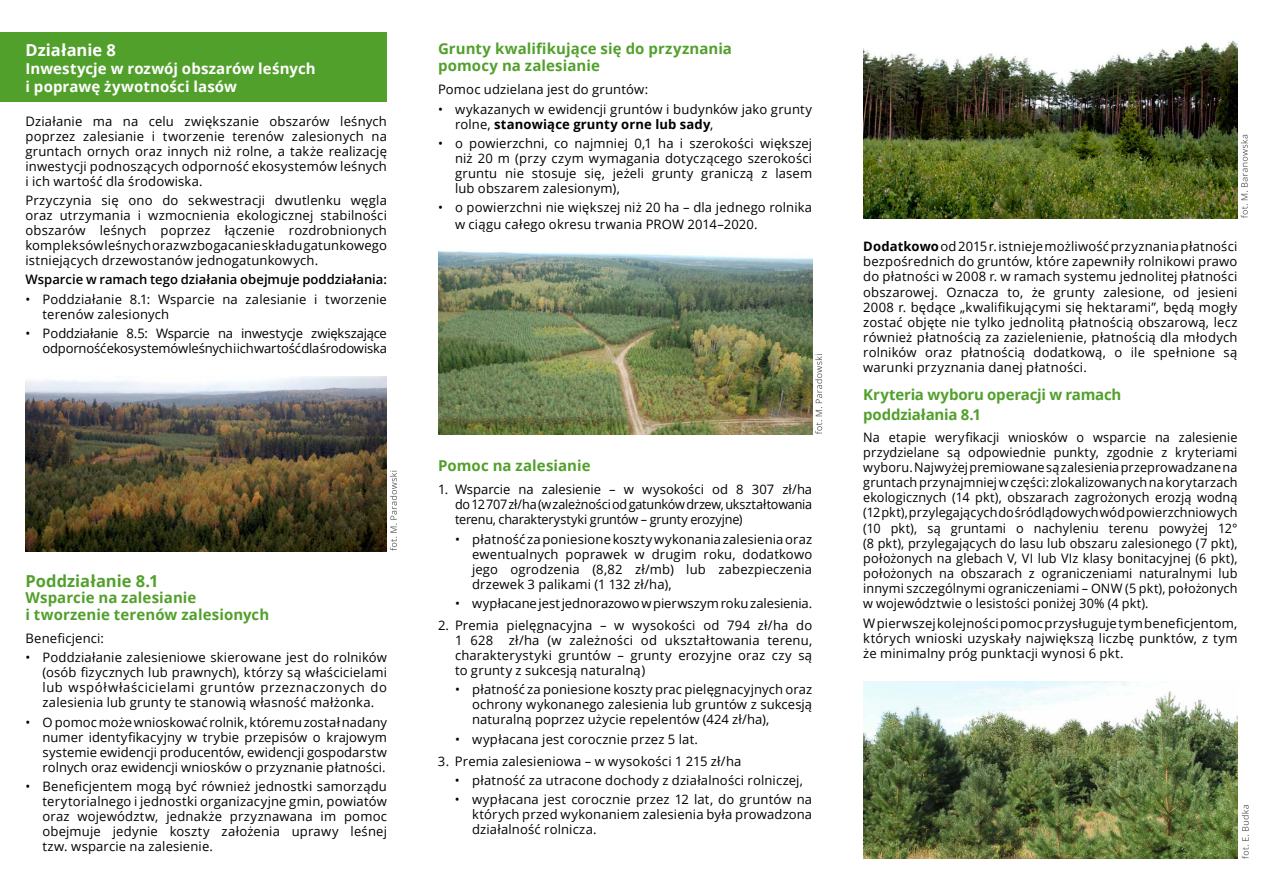
<style>
.page{position:relative;width:1263px;height:893px;background:#fff}
.page>*{position:absolute;margin:0;border:0;box-sizing:border-box;transform-origin:0 0}
.t1{font:700 16.5px "Open Sans";color:#52a02c}
.t2{font:700 16.5px "Open Sans";letter-spacing:.005em;color:#fff}
.t3{font:700 15px/16.5px "Open Sans";letter-spacing:.005em;color:#52a02c}
.t4{font:700 15px/18px "Open Sans";letter-spacing:.005em;color:#fff}
.t5{font:700 15px/19.5px "Open Sans";letter-spacing:-.015em;color:#52a02c}
.t6{font:13.05px/15px "Open Sans";letter-spacing:.01em;color:#000;text-align:justify}
.t7{font:13.05px/15px "Open Sans";letter-spacing:-.015em;color:#000;text-align:right}
.t8{font:600 13.05px "Open Sans";color:#000}
.s1{font-weight:700}
</style>
<div class="page">
<div style="left:0;top:33px;width:387px;height:69px;background:#52a02c"></div>
<img style="left:863px;top:681px;width:374px;height:177px">
<img style="left:26px;top:376px;width:361px;height:175px">
<img style="left:438px;top:250px;width:374px;height:184px">
<img style="left:863px;top:41px;width:374px;height:177px">
<svg style="left:815px;top:354px;width:7px;height:80px"></svg>
<svg style="left:390px;top:471px;width:7px;height:80px"></svg>
<svg style="left:1241px;top:135px;width:7px;height:83px"></svg>
<svg style="left:1242px;top:805px;width:7px;height:54px"></svg>
<p class="t2" style="left:26px;top:38px;width:92px">Działanie 8</p>
<p class="t4" style="left:26px;top:59px;width:292px">Inwestycje w rozwój obszarów leśnych i poprawę żywotności lasów</p>
<p class="t6" style="left:26px;top:113px;width:363px">Działanie ma na celu zwiększanie obszarów leśnych poprzez zalesianie i tworzenie terenów zalesionych na gruntach ornych oraz innych niż rolne, a także realizację inwestycji podnoszących odporność ekosystemów leśnych i ich wartość dla środowiska.</p>
<p class="t6" style="left:26px;top:193px;width:363px">Przyczynia się ono do sekwestracji dwutlenku węgla oraz utrzymania i wzmocnienia ekologicznej stabilności obszarów leśnych poprzez łączenie rozdrobnionych kompleksów leśnych oraz wzbogacanie składu gatunkowego istniejących drzewostanów jednogatunkowych.</p>
<p class="t8" style="left:26px;top:271px;width:363px">Wsparcie w ramach tego działania obejmuje poddziałania:</p>
<p class="t6" style="left:43px;top:291px;width:346px;text-indent:-17px">• Poddziałanie 8.1: Wsparcie na zalesianie i tworzenie terenów zalesionych</p>
<p class="t7" style="left:26px;top:325px;width:363px">• Poddziałanie 8.5: Wsparcie na inwestycje zwiększające odporność ekosystemów leśnych i ich wartość dla środowiska</p>
<p class="t1" style="left:26px;top:569px;width:134px">Poddziałanie 8.1</p>
<p class="t3" style="left:26px;top:589px;width:245px">Wsparcie na zalesianie<br>i tworzenie terenów zalesionych</p>
<p class="t6" style="left:26px;top:630px;width:80px">Beneficjenci:</p>
<p class="t6" style="left:43px;top:650px;width:346px;text-indent:-17px">• Poddziałanie zalesieniowe skierowane jest do rolników (osób fizycznych lub prawnych), którzy są właścicielami lub współwłaścicielami gruntów przeznaczonych do zalesienia lub grunty te stanowią własność małżonka.</p>
<p class="t6" style="left:43px;top:714px;width:346px;text-indent:-17px">• O pomoc może wnioskować rolnik, któremu został nadany numer identyfikacyjny w trybie przepisów o krajowym systemie ewidencji producentów, ewidencji gospodarstw rolnych oraz ewidencji wniosków o przyznanie płatności.</p>
<p class="t6" style="left:43px;top:778px;width:346px;text-indent:-17px">• Beneficjentem mogą być również jednostki samorządu terytorialnego i jednostki organizacyjne gmin, powiatów oraz województw, jednakże przyznawana im pomoc obejmuje jedynie koszty założenia uprawy leśnej tzw. wsparcie na zalesienie.</p>
<p class="t3" style="left:438px;top:40px;width:296px">Grunty kwalifikujące się do przyznania pomocy na zalesianie</p>
<p class="t6" style="left:438px;top:82px;width:212px">Pomoc udzielana jest do gruntów:</p>
<p class="t6" style="left:455px;top:101px;width:359px;text-indent:-17px">• wykazanych w ewidencji gruntów i budynków jako grunty rolne, <span class="s1">stanowiące grunty orne lub sady</span>,</p>
<p class="t6" style="left:455px;top:135px;width:359px;text-indent:-17px">• o powierzchni, co najmniej 0,1 ha i szerokości większej niż 20 m (przy czym wymagania dotyczącego szerokości gruntu nie stosuje się, jeżeli grunty graniczą z lasem lub obszarem zalesionym),</p>
<p class="t6" style="left:455px;top:199px;width:359px;line-height:16.5px;text-indent:-17px">• o powierzchni nie większej niż 20 ha – dla jednego rolnika w ciągu całego okresu trwania PROW 2014–2020.</p>
<p class="t3" style="left:438px;top:457px;width:154px">Pomoc na zalesianie</p>
<p class="t6" style="left:455px;top:482px;width:359px;text-indent:-17px">1. Wsparcie na zalesienie – w wysokości od 8 307 zł/ha do 12 707 zł/ha (w zależności od gatunków drzew, ukształtowania terenu, charakterystyki gruntów – grunty erozyjne)</p>
<p class="t6" style="left:472px;top:531px;width:342px;text-indent:-17px">• płatność za poniesione koszty wykonania zalesienia oraz ewentualnych poprawek w drugim roku, dodatkowo jego ogrodzenia (8,82 zł/mb) lub zabezpieczenia drzewek 3 palikami (1 132 zł/ha),</p>
<p class="t6" style="left:455px;top:595px;width:359px">• wypłacane jest jednorazowo w pierwszym roku zalesienia.</p>
<p class="t6" style="left:455px;top:618px;width:359px;text-indent:-17px">2. Premia pielęgnacyjna – w wysokości od 794 zł/ha do 1 628 zł/ha (w zależności od ukształtowania terenu, charakterystyki gruntów – grunty erozyjne oraz czy są to grunty z sukcesją naturalną)</p>
<p class="t6" style="left:472px;top:682px;width:342px;text-indent:-17px">• płatność za poniesione koszty prac pielęgnacyjnych oraz ochrony wykonanego zalesienia lub gruntów z sukcesją naturalną poprzez użycie repelentów (424 zł/ha),</p>
<p class="t6" style="left:455px;top:731px;width:245px">• wypłacana jest corocznie przez 5 lat.</p>
<p class="t6" style="left:438px;top:753px;width:305px">3. Premia zalesieniowa – w wysokości 1 215 zł/ha</p>
<p class="t6" style="left:455px;top:773px;width:350px">• płatność za utracone dochody z działalności rolniczej,</p>
<p class="t6" style="left:472px;top:792px;width:342px;text-indent:-17px">• wypłacana jest corocznie przez 12 lat, do gruntów na których przed wykonaniem zalesienia była prowadzona działalność rolnicza.</p>
<p class="t6" style="left:863px;top:238px;width:376px"><span class="s1">Dodatkowo</span> od 2015 r. istnieje możliwość przyznania płatności bezpośrednich do gruntów, które zapewniły rolnikowi prawo do płatności w 2008 r. w ramach systemu jednolitej płatności obszarowej. Oznacza to, że grunty zalesione, od jesieni 2008 r. będące „kwalifikującymi się hektarami”, będą mogły zostać objęte nie tylko jednolitą płatnością obszarową, lecz również płatnością za zazielenienie, płatnością dla młodych rolników oraz płatnością dodatkową, o ile spełnione są warunki przyznania danej płatności.</p>
<p class="t5" style="left:863px;top:384px;width:260px">Kryteria wyboru operacji w ramach poddziałania 8.1</p>
<p class="t6" style="left:863px;top:429px;width:376px">Na etapie weryfikacji wniosków o wsparcie na zalesienie przydzielane są odpowiednie punkty, zgodnie z kryteriami wyboru. Najwyżej premiowane są zalesienia przeprowadzane na gruntach przynajmniej w części: zlokalizowanych na korytarzach ekologicznych (14 pkt), obszarach zagrożonych erozją wodną (12 pkt), przylegających do śródlądowych wód powierzchniowych (10 pkt), są gruntami o nachyleniu terenu powyżej 12° (8 pkt), przylegających do lasu lub obszaru zalesionego (7 pkt), położonych na glebach V, VI lub VIz klasy bonitacyjnej (6 pkt), położonych na obszarach z ograniczeniami naturalnymi lub innymi szczególnymi ograniczeniami – ONW (5 pkt), położonych w województwie o lesistości poniżej 30% (4 pkt).</p>
<p class="t6" style="left:863px;top:615px;width:376px">W pierwszej kolejności pomoc przysługuje tym beneficjentom, których wnioski uzyskały największą liczbę punktów, z tym że minimalny próg punktacji wynosi 6 pkt.</p>
</div>
